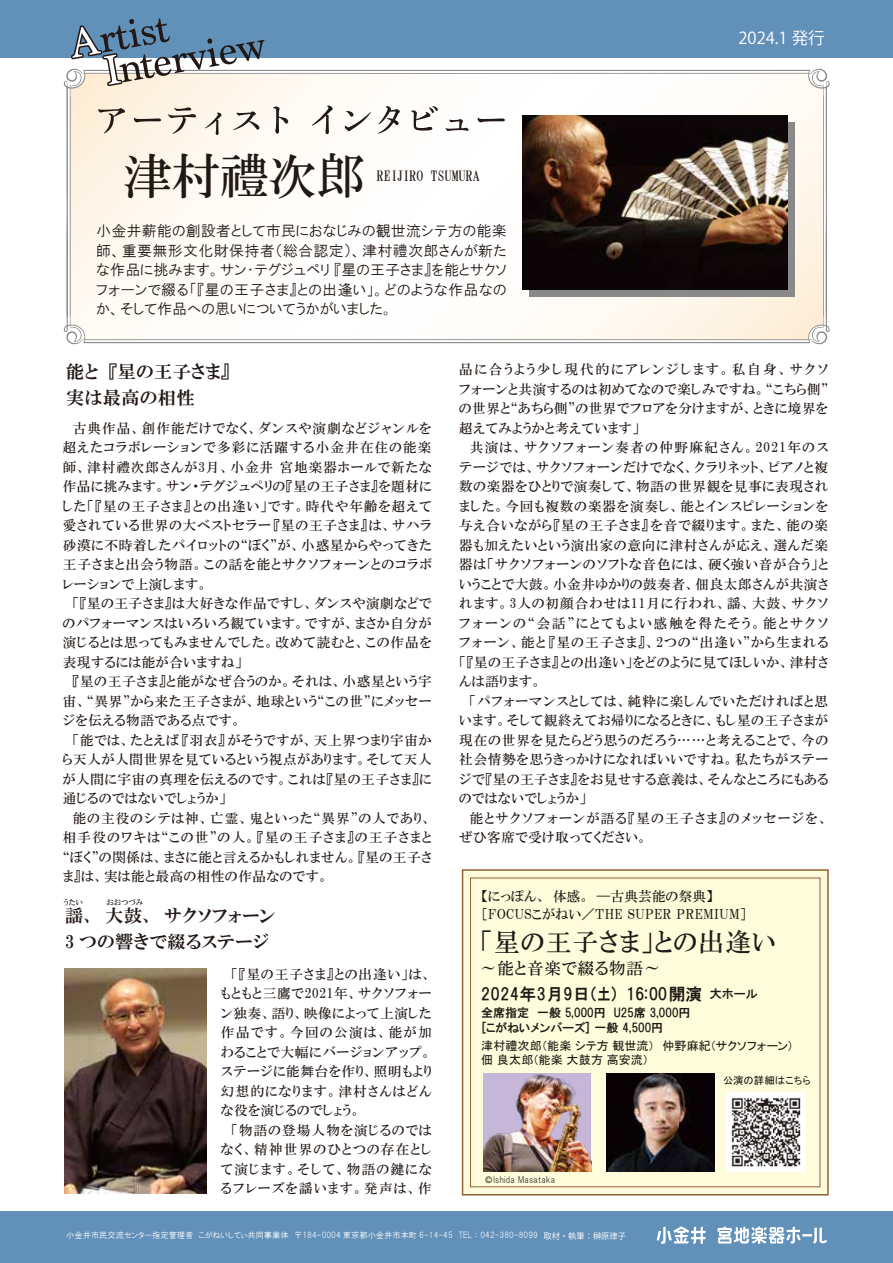
<style>
.page{position:relative;width:893px;height:1263px;background:#fff}
.page>*{position:absolute;margin:0;border:0;box-sizing:border-box;transform-origin:0 0}
.t1{font:48.6px "HG Mincho B";color:#221815}
.t2{font:25.5px "HGP Mincho B";letter-spacing:.05em;color:#221815}
.t3{font:18px/25.5px "HGP Mincho E";letter-spacing:.04em;color:#221815}
.t4{font:16.5px "HGS Gothic E";letter-spacing:.04em;color:#221815}
.t5{font:16.5px "HGP Mincho B";letter-spacing:.05em;color:#221815}
.t6{font:16.5px "Koz Go Pr 6 N";color:#fff}
.t7{font:15px/19.5px "HGP Gothic M";letter-spacing:.025em;color:#221815;text-align:justify}
.t8{font:14.1px "HG Mincho B";color:#221815}
.t9{font:13.5px/19.5px "HGP Mincho B";letter-spacing:.07em;color:#221815}
.t10{font:13.5px/18px "HGP Mincho B";letter-spacing:.025em;color:#221815}
.t11{font:12px/15px "HGP Gothic E";color:#221815}
.t12{font:12px/13.5px "MS P Gothic";letter-spacing:.015em;color:#221815}
.t13{font:10.35px "MS P Gothic";color:#221815}
.t14{font:8.7px "HGS Gothic M";letter-spacing:.025em;color:#221815}
.t15{font:8.25px "HGP Gothic M";color:#fff}
.t16{font:7.8px "HGS Gothic M";color:#221815}
.t17{font:7.65px "HGP Mincho B";letter-spacing:.04em;color:#221815}
.s1{font-size:12px}
.s2{font-family:"Koz Go Pr 6 N"}
</style>
<div class="page">
<div style="left:463px;top:870px;width:365px;height:324px;background:#fffcdb"></div>
<div style="left:0;top:0;width:893px;height:58px;background:#6190b9"></div>
<div style="left:0;top:1211px;width:893px;height:52px;background:#6190b9"></div>
<svg style="left:657px;top:1226px;width:49px;height:18px"></svg>
<svg style="left:717px;top:1226px;width:110px;height:18px"></svg>
<svg style="left:264px;top:69px;width:563px;height:18px"></svg>
<svg style="left:66px;top:96px;width:19px;height:248px"></svg>
<svg style="left:84px;top:87px;width:746px;height:256px"></svg>
<svg style="left:85px;top:96px;width:742px;height:248px"></svg>
<svg style="left:69px;top:18px;width:195px;height:77px"></svg>
<div style="left:470px;top:878px;width:350px;height:309px;border:1px solid #956134"></div>
<img style="left:483px;top:1074px;width:108px;height:97px">
<img style="left:606px;top:1074px;width:108px;height:97px">
<div style="left:462px;top:869px;width:367px;height:326px;border:2px solid #956134"></div>
<div style="left:530px;top:123px;width:265px;height:174px;background:#898989"></div>
<img style="left:522px;top:116px;width:265px;height:174px">
<img style="left:64px;top:968px;width:143px;height:225px">
<img style="left:727px;top:1093px;width:78px;height:78px">
<h1 class="t1" style="left:123px;top:151px;width:244px">津村禮次郎</h1>
<p class="t8" style="left:377px;top:169px;width:104px">REIJIRO TSUMURA</p>
<p class="t7" style="left:96px;top:221px;width:412px">小金井薪能の創設者として市民におなじみの観世流シテ方の能楽師、重要無形文化財保持者（総合認定）、津村禮次郎さんが新たな作品に挑みます。サン・テグジュペリ『星の王子さま』を能とサクソフォーンで綴る「『星の王子さま』との出逢い」。どのような作品なのか、そして作品への思いについてうかがいました。</p>
<p class="t6" style="left:738px;top:29px;width:88px">2024.1 発行</p>
<h3 class="t3" style="left:66px;top:359px;width:165px">能と『星の王子さま』実は最高の相性</h3>
<p class="t9" style="left:63px;top:418px;width:370px">　古典作品、創作能だけでなく、ダンスや演劇などジャンルを超えたコラボレーションで多彩に活躍する小金井在住の能楽師、津村禮次郎さんが3月、小金井 宮地楽器ホールで新たな作品に挑みます。サン・テグジュペリの『星の王子さま』を題材にした「『星の王子さま』との出逢い」です。時代や年齢を超えて愛されている世界の大ベストセラー『星の王子さま』は、サハラ砂漠に不時着したパイロットの“ぼく”が、小惑星からやってきた王子さまと出会う物語。この話を能とサクソフォーンとのコラボレーションで上演します。<br>　「『星の王子さま』は大好きな作品ですし、ダンスや演劇などでのパフォーマンスはいろいろ観ています。ですが、まさか自分が演じるとは思ってもみませんでした。改めて読むと、この作品を表現するには能が合いますね」<br>　『星の王子さま』と能がなぜ合うのか。それは、小惑星という宇宙、“異界”から来た王子さまが、地球という“この世”にメッセージを伝える物語である点です。<br>　「能では、たとえば『羽衣』がそうですが、天上界つまり宇宙から天人が人間世界を見ているという視点があります。そして天人が人間に宇宙の真理を伝えるのです。これは『星の王子さま』に通じるのではないでしょうか」<br>　能の主役のシテは神、亡霊、鬼といった“異界”の人であり、相手役のワキは“この世”の人。『星の王子さま』の王子さまと“ぼく”の関係は、まさに能と言えるかもしれません。『星の王子さま』は、実は能と最高の相性の作品なのです。</p>
<p class="t17" style="left:64px;top:898px;width:20px">うたい</p>
<p class="t17" style="left:106px;top:898px;width:38px">おおつづみ</p>
<h3 class="t3" style="left:65px;top:903px;width:212px">謡、大鼓、サクソフォーン<br>3 つの響きで綴るステージ</h3>
<p class="t9" style="left:221px;top:964px;width:212px">　「『星の王子さま』との出逢い」は、もともと三鷹で2021年、サクソフォーン独奏、語り、映像によって上演した作品です。今回の公演は、能が加わることで大幅にバージョンアップ。ステージに能舞台を作り、照明もより幻想的になります。津村さんはどんな役を演じるのでしょう。<br>　「物語の登場人物を演じるのではなく、精神世界のひとつの存在として演じます。そして、物語の鍵になるフレーズを謡います。発声は、作</p>
<p class="t9" style="left:459px;top:359px;width:370px">品に合うよう少し現代的にアレンジします。私自身、サクソフォーンと共演するのは初めてなので楽しみですね。“こちら側”の世界と“あちら側”の世界でフロアを分けますが、ときに境界を超えてみようかと考えています」<br>　共演は、サクソフォーン奏者の仲野麻紀さん。2021年のステージでは、サクソフォーンだけでなく、クラリネット、ピアノと複数の楽器をひとりで演奏して、物語の世界観を見事に表現されました。今回も複数の楽器を演奏し、能とインスピレーションを与え合いながら『星の王子さま』を音で綴ります。また、能の楽器も加えたいという演出家の意向に津村さんが応え、選んだ楽器は「サクソフォーンのソフトな音色には、硬く強い音が合う」ということで大鼓。小金井ゆかりの鼓奏者、佃良太郎さんが共演されます。3人の初顔合わせは11月に行われ、謡、大鼓、サクソフォーンの“会話”にとてもよい感触を得たそう。能とサクソフォーン、能と『星の王子さま』、2つの“出逢い”から生まれる「『星の王子さま』との出逢い」をどのように見てほしいか、津村さんは語ります。<br>　「パフォーマンスとしては、純粋に楽しんでいただければと思います。そして観終えてお帰りになるときに、もし星の王子さまが現在の世界を見たらどう思うのだろう……と考えることで、今の社会情勢を思うきっかけになればいいですね。私たちがステージで『星の王子さま』をお見せする意義は、そんなところにもあるのではないでしょうか」<br>　能とサクソフォーンが語る『星の王子さま』のメッセージを、ぜひ客席で受け取ってください。</p>
<p class="t10" style="left:481px;top:887px;width:267px">【にっぽん、体感。 ―古典芸能の祭典】［FOCUSこがねい／THE SUPER PREMIUM］</p>
<h2 class="t2" style="left:480px;top:928px;width:297px">「星の王子さま」との出逢い</h2>
<p class="t5" style="left:480px;top:960px;width:181px">～能と音楽で綴る物語～</p>
<p class="t4" style="left:481px;top:986px;width:278px">2024年3月9日（土） 16:00開演 <span class="s1">大ホール</span></p>
<p class="t11" style="left:481px;top:1005px;width:211px">全席指定　一般 5,000円　U25席 3,000円[こがねいメンバーズ] 一般 4,500円</p>
<p class="t12" style="left:481px;top:1039px;width:314px">津村禮次郎（能楽 シテ方 観世流）　仲野麻紀（サクソフォーン）佃 良太郎（能楽 大鼓方 高安流）</p>
<p class="t14" style="left:485px;top:1175px;width:72px">〇Ishida Masataka</p>
<p class="t16" style="left:485px;top:1175px;width:9px">ｃ</p>
<p class="t13" style="left:723px;top:1075px;width:89px">公演の詳細はこちら</p>
<p class="t15" style="left:66px;top:1231px;width:561px">小金井市民交流センター指定管理者 こがねいしてぃ共同事業体　〒184-0004 東京都小金井市本町 6-14-45 TEL ： 042-380-8099　<span class="s2">取材・執筆：榊原律子</span></p>
</div>
